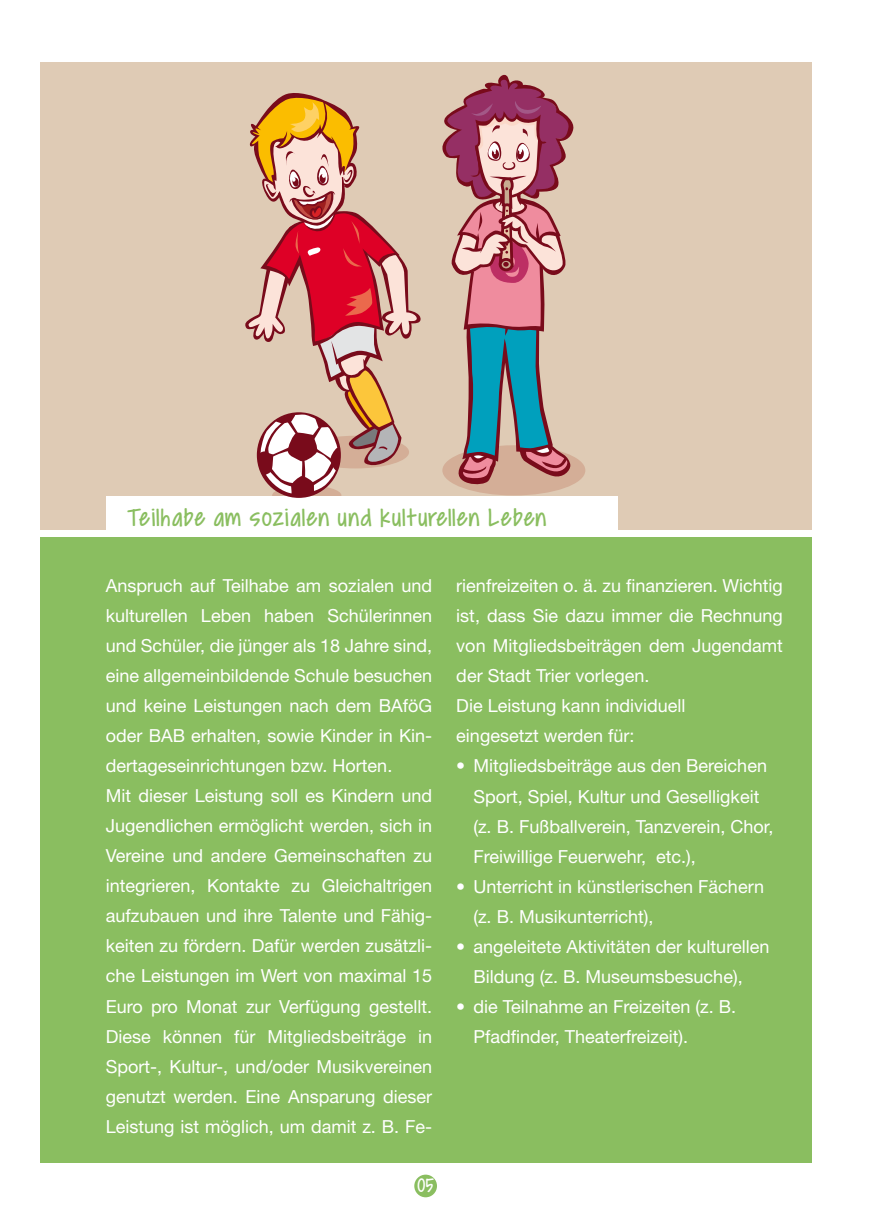
<style>
.page{position:relative;width:874px;height:1225px;background:#fff}
.page>*{position:absolute;margin:0;border:0;box-sizing:border-box;transform-origin:0 0}
.t1{font:28px "Covered By Your Grace";letter-spacing:.04em;color:#8abe60}
.t2{font:22px "Covered By Your Grace";color:#fff}
.t3{font:18px/30px "Helvetica Neue LT Std";color:#fff}
</style>
<div class="page">
<div style="left:40px;top:62px;width:771px;height:1100px;background:#8abe60"></div>
<div style="left:40px;top:62px;width:771px;height:471px;background:#dfcbb5"></div>
<div style="left:106px;top:495px;width:511px;height:40px;background:#fff"></div>
<div style="left:40px;top:530px;width:771px;height:6px;background:#fff"></div>
<div style="left:442px;top:445px;width:143px;height:50px;background:#d4ae97;border-radius:50%"></div>
<svg style="left:442px;top:74px;width:132px;height:413px"></svg>
<svg style="left:243px;top:93px;width:178px;height:403px"></svg>
<div style="left:414px;top:1174px;width:23px;height:23px;background:#8abe60;border-radius:50%"></div>
<h1 class="t1" style="left:128px;top:504px;width:420px">Teilhabe am sozialen und kulturellen Leben</h1>
<p class="t3" style="left:106px;top:570px;width:328px">Anspruch auf Teilhabe am sozialen und kulturellen Leben haben Schülerinnen und Schüler, die jünger als 18 Jahre sind, eine allgemeinbildende Schule besuchen und keine Leistungen nach dem BAföG oder BAB erhalten, sowie Kinder in Kin&shy;dertageseinrichtungen bzw. Horten.<br>Mit dieser Leistung soll es Kindern und Jugendlichen ermöglicht werden, sich in Vereine und andere Gemeinschaften zu integrieren, Kontakte zu Gleichaltrigen aufzubauen und ihre Talente und Fähig&shy;keiten zu fördern. Dafür werden zusätzli&shy;che Leistungen im Wert von maximal 15<br>Euro pro Monat zur Verfügung gestellt.<br>Diese können für Mitgliedsbeiträge in Sport-, Kultur-, und/oder Musikvereinen genutzt werden. Eine Ansparung dieser Leistung ist möglich, um damit z. B. Fe-</p>
<p class="t3" style="left:456px;top:571px;width:328px">rienfreizeiten o. ä. zu finanzieren. Wichtig ist, dass Sie dazu immer die Rechnung von Mitgliedsbeiträgen dem Jugendamt der Stadt Trier vorlegen.<br>Die Leistung kann individuell<br>eingesetzt werden für:</p>
<p class="t3" style="left:473px;top:751px;width:301px;text-indent:-17px">• Mitgliedsbeiträge aus den Bereichen Sport, Spiel, Kultur und Geselligkeit (z. B. Fußballverein, Tanzverein, Chor, Freiwillige Feuerwehr, etc.),</p>
<p class="t3" style="left:473px;top:871px;width:292px;text-indent:-17px">• Unterricht in künstlerischen Fächern (z. B. Musikunterricht),</p>
<p class="t3" style="left:456px;top:931px;width:314px;text-align:center">• angeleitete Aktivitäten der kulturellen<br>Bildung (z. B. Museumsbesuche),</p>
<p class="t3" style="left:473px;top:991px;width:264px;text-indent:-17px">• die Teilnahme an Freizeiten (z. B.<br>Pfadfinder, Theaterfreizeit).</p>
<p class="t2" style="left:417px;top:1174px;width:18px">05</p>
</div>
